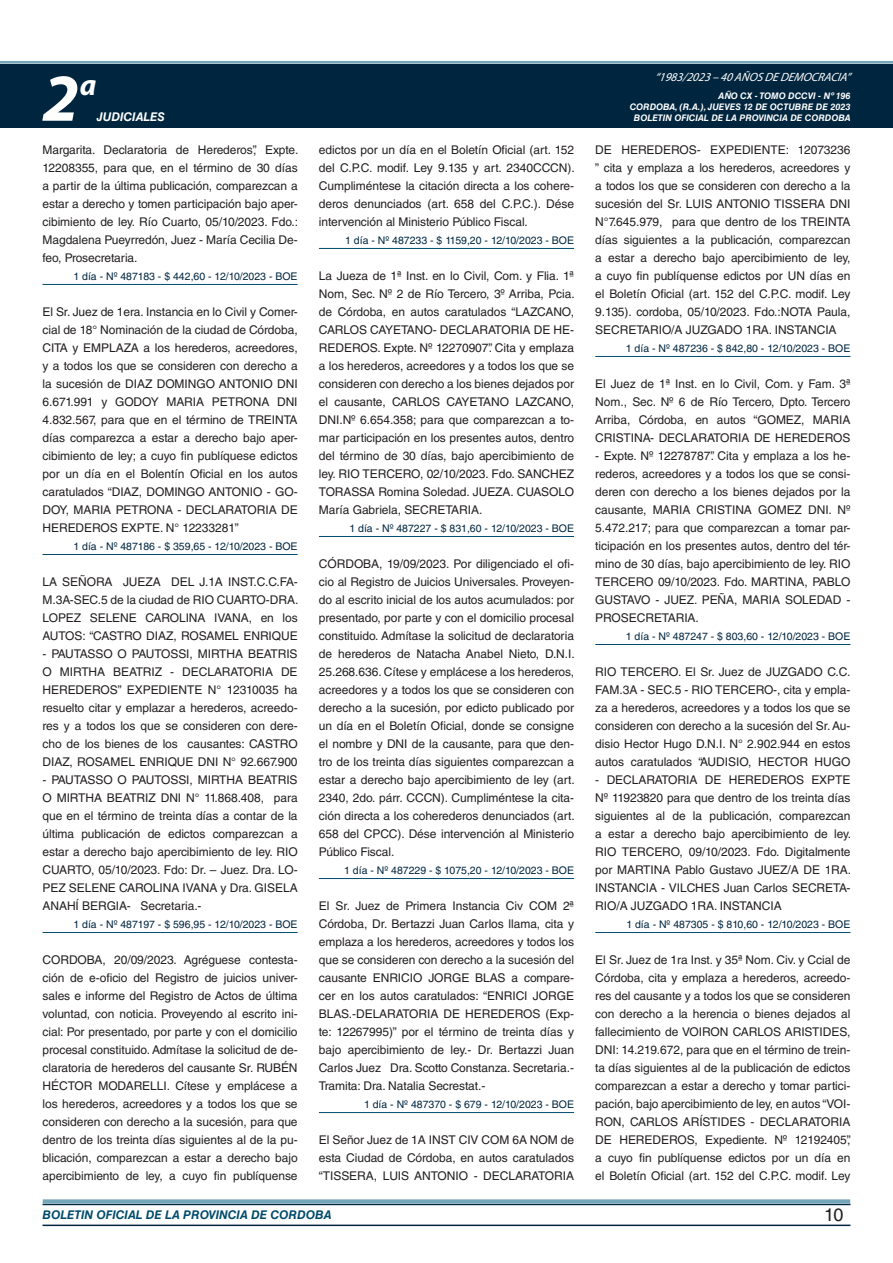
<style>
.page{position:relative;width:893px;height:1263px;background:#fff}
.page>*{position:absolute;margin:0;border:0;box-sizing:border-box;transform-origin:0 0}
.t1{font:italic 700 67.5px "Myriad Pro";color:#fff}
.t2{font:italic 700 30px "Myriad Pro";color:#fff}
.t3{font:18px "Helvetica LT Std";color:#231f20}
.TEXTO_BASE{font:12px/18px "Helvetica LT Std";letter-spacing:-.005em;color:#231f20;text-align:justify}
.t4{font:italic 700 12px "Helvetica LT Std";color:#004b6c}
.t5{font:italic 12px "Myriad Pro";color:#fff}
.t6{font:italic 700 12px "Helvetica LT Std";color:#fff}
.FECHA_DE_VENCIMIENTO{font:10.5px "Helvetica LT Std";color:#00263f}
.t7{font:italic 700 9px/10.8px "Helvetica LT Std";color:#fff;text-align:right}
</style>
<div class="page">
<div style="left:0;top:61px;width:893px;height:6px;background:#fff;opacity:.75"></div>
<div style="left:0;top:64px;width:893px;height:64px;background:#00263f"></div>
<hr style="left:43px;top:1224px;width:807px;height:2px;background:#00263f">
<div style="left:42px;top:1198px;width:809px;height:8px;background:#fff;opacity:.75"></div>
<hr style="left:43px;top:284px;width:255px;height:1px;background:#004b6c">
<hr style="left:43px;top:554px;width:255px;height:1px;background:#004b6c">
<hr style="left:43px;top:932px;width:255px;height:1px;background:#004b6c">
<hr style="left:319px;top:248px;width:255px;height:1px;background:#004b6c">
<hr style="left:319px;top:536px;width:255px;height:1px;background:#004b6c">
<hr style="left:319px;top:878px;width:255px;height:1px;background:#004b6c">
<hr style="left:319px;top:1112px;width:255px;height:1px;background:#004b6c">
<hr style="left:595px;top:356px;width:255px;height:1px;background:#004b6c">
<hr style="left:595px;top:644px;width:255px;height:1px;background:#004b6c">
<hr style="left:595px;top:932px;width:255px;height:1px;background:#004b6c">
<p class="t5" style="left:655px;top:70px;width:197px">“ 1983/2023 – 40 AÑOS DE DEMOCRACIA”</p>
<h1 class="t1" style="left:43px;top:54px;width:38px">2</h1>
<h2 class="t2" style="left:80px;top:66px;width:18px">a</h2>
<p class="t7" style="left:630px;top:91px;width:222px">AÑO CX - TOMO DCCVI - Nº 196<br>CORDOBA, (R.A.), JUEVES 12 DE OCTUBRE DE 2023</p>
<p class="t6" style="left:97px;top:110px;width:70px">JUDICIALES</p>
<p class="t7" style="left:634px;top:112px;width:218px">BOLETIN OFICIAL DE LA PROVINCIA DE CORDOBA</p>
<p class="TEXTO_BASE" style="left:43px;top:141px;width:257px">Margarita. Declaratoria de Herederos”, Expte.<br>12208355, para que, en el término de 30 días a partir de la última publicación, comparezcan a estar a derecho y tomen participación bajo aper&shy;cibimiento de ley. Río Cuarto, 05/10/2023. Fdo.:<br>Magdalena Pueyrredón, Juez - María Cecilia De&shy;feo, Prosecretaria.</p>
<p class="FECHA_DE_VENCIMIENTO" style="left:73px;top:270px;width:226px">1 día - Nº 487183 - $ 442,60 - 12/10/2023 - BOE</p>
<p class="TEXTO_BASE" style="left:43px;top:303px;width:257px">El Sr. Juez de 1era. Instancia en lo Civil y Comer&shy;cial de 18° Nominación de la ciudad de Córdoba, CITA y EMPLAZA a los herederos, acreedores, y a todos los que se consideren con derecho a la sucesión de DIAZ DOMINGO ANTONIO DNI 6.671.991 y GODOY MARIA PETRONA DNI 4.832.567, para que en el término de TREINTA días comparezca a estar a derecho bajo aper&shy;cibimiento de ley; a cuyo fin publíquese edictos por un día en el Bolentín Oficial en los autos caratulados “DIAZ, DOMINGO ANTONIO - GO-DOY, MARIA PETRONA - DECLARATORIA DE HEREDEROS EXPTE. N° 12233281”</p>
<p class="FECHA_DE_VENCIMIENTO" style="left:73px;top:540px;width:226px">1 día - Nº 487186 - $ 359,65 - 12/10/2023 - BOE</p>
<p class="TEXTO_BASE" style="left:43px;top:573px;width:257px">LA SEÑORA JUEZA DEL J.1A INST.C.C.FA-M.3A-SEC.5 de la ciudad de RIO CUARTO-DRA.<br>LOPEZ SELENE CAROLINA IVANA, en los AUTOS: “CASTRO DIAZ, ROSAMEL ENRIQUE</p>
<p class="TEXTO_BASE" style="left:43px;top:645px;width:257px">- PAUTASSO O PAUTOSSI, MIRTHA BEATRIS O MIRTHA BEATRIZ - DECLARATORIA DE HEREDEROS” EXPEDIENTE N° 12310035 ha resuelto citar y emplazar a herederos, acreedo&shy;res y a todos los que se consideren con dere&shy;cho de los bienes de los causantes: CASTRO DIAZ, ROSAMEL ENRIQUE DNI N° 92.667.900</p>
<p class="TEXTO_BASE" style="left:43px;top:771px;width:257px">- PAUTASSO O PAUTOSSI, MIRTHA BEATRIS O MIRTHA BEATRIZ DNI N° 11.868.408, para que en el término de treinta días a contar de la última publicación de edictos comparezcan a estar a derecho bajo apercibimiento de ley. RIO CUARTO, 05/10/2023. Fdo: Dr. – Juez. Dra. LO-PEZ SELENE CAROLINA IVANA y Dra. GISELA ANAHÍ BERGIA- Secretaria.-</p>
<p class="FECHA_DE_VENCIMIENTO" style="left:73px;top:918px;width:226px">1 día - Nº 487197 - $ 596,95 - 12/10/2023 - BOE</p>
<p class="TEXTO_BASE" style="left:43px;top:951px;width:257px">CORDOBA, 20/09/2023. Agréguese contesta&shy;ción de e-oficio del Registro de juicios univer&shy;sales e informe del Registro de Actos de última voluntad, con noticia. Proveyendo al escrito ini&shy;cial: Por presentado, por parte y con el domicilio procesal constituido. Admítase la solicitud de de&shy;claratoria de herederos del causante Sr. RUBÉN HÉCTOR MODARELLI. Cítese y emplácese a los herederos, acreedores y a todos los que se consideren con derecho a la sucesión, para que dentro de los treinta días siguientes al de la pu&shy;blicación, comparezcan a estar a derecho bajo apercibimiento de ley, a cuyo fin publíquense</p>
<p class="TEXTO_BASE" style="left:319px;top:141px;width:257px">edictos por un día en el Boletín Oficial (art. 152 del C.P.C. modif. Ley 9.135 y art. 2340CCCN).<br>Cumpliméntese la citación directa a los cohere&shy;deros denunciados (art. 658 del C.P.C.). Dése intervención al Ministerio Público Fiscal.</p>
<p class="FECHA_DE_VENCIMIENTO" style="left:345px;top:234px;width:230px">1 día - Nº 487233 - $ 1159,20 - 12/10/2023 - BOE</p>
<p class="TEXTO_BASE" style="left:319px;top:267px;width:257px">La Jueza de 1ª Inst. en lo Civil, Com. y Flia. 1ª Nom, Sec. Nº 2 de Río Tercero, 3º Arriba, Pcia. de Córdoba, en autos caratulados “LAZCANO, CARLOS CAYETANO- DECLARATORIA DE HE-REDEROS. Expte. Nº 12270907”. Cita y emplaza a los herederos, acreedores y a todos los que se consideren con derecho a los bienes dejados por el causante, CARLOS CAYETANO LAZCANO, DNI.Nº 6.654.358; para que comparezcan a to&shy;mar participación en los presentes autos, dentro del término de 30 días, bajo apercibimiento de ley. RIO TERCERO, 02/10/2023. Fdo. SANCHEZ TORASSA Romina Soledad. JUEZA. CUASOLO María Gabriela, SECRETARIA.</p>
<p class="FECHA_DE_VENCIMIENTO" style="left:349px;top:522px;width:226px">1 día - Nº 487227 - $ 831,60 - 12/10/2023 - BOE</p>
<p class="TEXTO_BASE" style="left:319px;top:555px;width:257px">CÓRDOBA, 19/09/2023. Por diligenciado el ofi&shy;cio al Registro de Juicios Universales. Proveyen&shy;do al escrito inicial de los autos acumulados: por presentado, por parte y con el domicilio procesal constituido. Admítase la solicitud de declaratoria de herederos de Natacha Anabel Nieto, D.N.I.<br>25.268.636. Cítese y emplácese a los herederos, acreedores y a todos los que se consideren con derecho a la sucesión, por edicto publicado por un día en el Boletín Oficial, donde se consigne el nombre y DNI de la causante, para que den&shy;tro de los treinta días siguientes comparezcan a estar a derecho bajo apercibimiento de ley (art.<br>2340, 2do. párr. CCCN). Cumpliméntese la cita&shy;ción directa a los coherederos denunciados (art.<br>658 del CPCC). Dése intervención al Ministerio Público Fiscal.</p>
<p class="FECHA_DE_VENCIMIENTO" style="left:344px;top:864px;width:231px">1 día - Nº 487229 - $ 1075,20 - 12/10/2023 - BOE</p>
<p class="TEXTO_BASE" style="left:319px;top:897px;width:257px">El Sr. Juez de Primera Instancia Civ COM 2ª Córdoba, Dr. Bertazzi Juan Carlos llama, cita y emplaza a los herederos, acreedores y todos los que se consideren con derecho a la sucesión del causante ENRICIO JORGE BLAS a compare&shy;cer en los autos caratulados: “ENRICI JORGE BLAS.-DELARATORIA DE HEREDEROS (Exp&shy;te: 12267995)” por el término de treinta días y bajo apercibimiento de ley.- Dr. Bertazzi Juan Carlos Juez Dra. Scotto Constanza. Secretaria.- Tramita: Dra. Natalia Secrestat.-</p>
<p class="FECHA_DE_VENCIMIENTO" style="left:364px;top:1098px;width:212px">1 día - Nº 487370 - $ 679 - 12/10/2023 - BOE</p>
<p class="TEXTO_BASE" style="left:319px;top:1131px;width:257px">El Señor Juez de 1A INST CIV COM 6A NOM de esta Ciudad de Córdoba, en autos caratulados “TISSERA, LUIS ANTONIO - DECLARATORIA</p>
<p class="TEXTO_BASE" style="left:595px;top:141px;width:257px">DE HEREDEROS- EXPEDIENTE: 12073236 ” cita y emplaza a los herederos, acreedores y a todos los que se consideren con derecho a la sucesión del Sr. LUIS ANTONIO TISSERA DNI N°7.645.979, para que dentro de los TREINTA días siguientes a la publicación, comparezcan a estar a derecho bajo apercibimiento de ley, a cuyo fin publíquense edictos por UN días en el Boletín Oficial (art. 152 del C.P.C. modif. Ley 9.135). cordoba, 05/10/2023. Fdo.:NOTA Paula, SECRETARIO/A JUZGADO 1RA. INSTANCIA</p>
<p class="FECHA_DE_VENCIMIENTO" style="left:626px;top:342px;width:226px">1 día - Nº 487236 - $ 842,80 - 12/10/2023 - BOE</p>
<p class="TEXTO_BASE" style="left:595px;top:375px;width:257px">El Juez de 1ª Inst. en lo Civil, Com. y Fam. 3ª Nom., Sec. Nº 6 de Río Tercero, Dpto. Tercero Arriba, Córdoba, en autos “GOMEZ, MARIA CRISTINA- DECLARATORIA DE HEREDEROS</p>
<p class="TEXTO_BASE" style="left:595px;top:447px;width:257px">- Expte. Nº 12278787”. Cita y emplaza a los he&shy;rederos, acreedores y a todos los que se consi&shy;deren con derecho a los bienes dejados por la causante, MARIA CRISTINA GOMEZ DNI. Nº 5.472.217; para que comparezcan a tomar par&shy;ticipación en los presentes autos, dentro del tér&shy;mino de 30 días, bajo apercibimiento de ley. RIO TERCERO 09/10/2023. Fdo. MARTINA, PABLO GUSTAVO - JUEZ. PEÑA, MARIA SOLEDAD - PROSECRETARIA.</p>
<p class="FECHA_DE_VENCIMIENTO" style="left:626px;top:630px;width:226px">1 día - Nº 487247 - $ 803,60 - 12/10/2023 - BOE</p>
<p class="TEXTO_BASE" style="left:595px;top:663px;width:257px">RIO TERCERO. El Sr. Juez de JUZGADO C.C.<br>FAM.3A - SEC.5 - RIO TERCERO-, cita y empla&shy;za a herederos, acreedores y a todos los que se consideren con derecho a la sucesión del Sr. Au&shy;disio Hector Hugo D.N.I. N° 2.902.944 en estos autos caratulados “AUDISIO, HECTOR HUGO</p>
<p class="TEXTO_BASE" style="left:595px;top:771px;width:257px">- DECLARATORIA DE HEREDEROS EXPTE Nº 11923820 para que dentro de los treinta días siguientes al de la publicación, comparezcan a estar a derecho bajo apercibimiento de ley.<br>RIO TERCERO, 09/10/2023. Fdo. Digitalmente por MARTINA Pablo Gustavo JUEZ/A DE 1RA.<br>INSTANCIA - VILCHES Juan Carlos SECRETA-RIO/A JUZGADO 1RA. INSTANCIA</p>
<p class="FECHA_DE_VENCIMIENTO" style="left:626px;top:918px;width:226px">1 día - Nº 487305 - $ 810,60 - 12/10/2023 - BOE</p>
<p class="TEXTO_BASE" style="left:595px;top:951px;width:257px">El Sr. Juez de 1ra Inst. y 35ª Nom. Civ. y Ccial de Córdoba, cita y emplaza a herederos, acreedo&shy;res del causante y a todos los que se consideren con derecho a la herencia o bienes dejados al fallecimiento de VOIRON CARLOS ARISTIDES, DNI: 14.219.672, para que en el término de trein&shy;ta días siguientes al de la publicación de edictos comparezcan a estar a derecho y tomar partici&shy;pación, bajo apercibimiento de ley, en autos “VOI-RON, CARLOS ARÍSTIDES - DECLARATORIA DE HEREDEROS, Expediente. Nº 12192405”, a cuyo fin publíquense edictos por un día en el Boletín Oficial (art. 152 del C.P.C. modif. Ley</p>
<p class="t4" style="left:43px;top:1208px;width:290px">BOLETIN OFICIAL DE LA PROVINCIA DE CORDOBA</p>
<h3 class="t3" style="left:824px;top:1204px;width:21px">10</h3>
</div>
